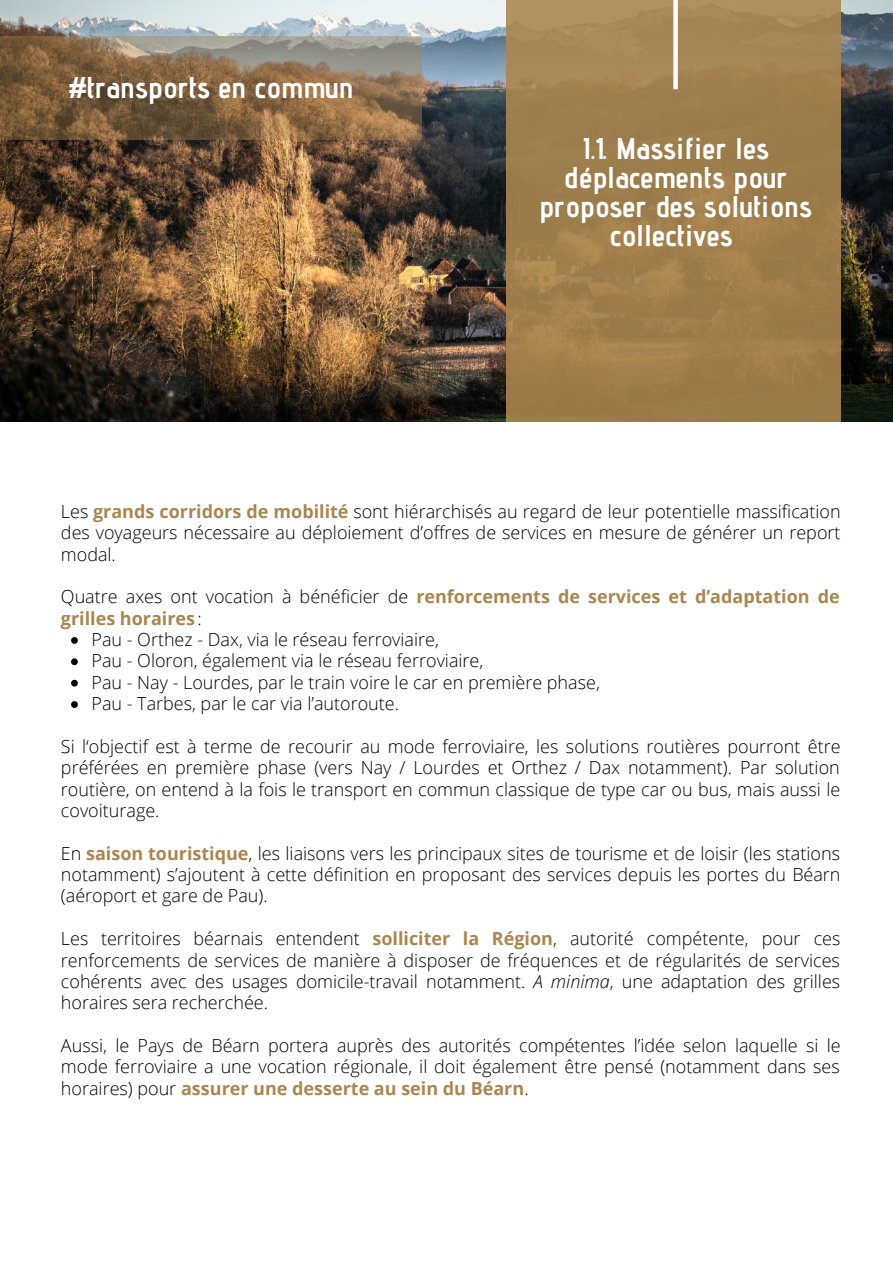
<style>
.page{position:relative;width:893px;height:1264px;background:#fff}
.page>*{position:absolute;margin:0;border:0;box-sizing:border-box;transform-origin:0 0}
.t1{font:700 30px/29.2px "Advent Pro";color:#fff;text-align:center}
.t2{font:300 18px/21.3px "Open Sans";color:#000;text-align:justify}
.t3{font:700 18px/21.3px "Open Sans";color:#ab864f}
.s1{font-weight:700;color:#ab864f}
.s2{font-weight:300;color:#000}
.s3{font-style:italic}
</style>
<div class="page">
<img style="left:0;top:0;width:892px;height:422px">
<div style="left:505px;top:0;width:335px;height:422px;background:linear-gradient(to bottom,#a48556,#9d7a47)"></div>
<svg style="left:673px;top:0;width:4px;height:89px"></svg>
<svg style="left:0;top:37px;width:422px;height:102px;background:#876d50"></svg>
<svg style="left:71px;top:637px;width:7px;height:6px"></svg>
<svg style="left:71px;top:658px;width:7px;height:7px"></svg>
<svg style="left:71px;top:679px;width:7px;height:7px"></svg>
<svg style="left:71px;top:701px;width:7px;height:7px"></svg>
<h1 class="t1" style="left:68px;top:72px;width:287px">#transports en commun</h1>
<h1 class="t1" style="left:539px;top:133px;width:274px">I.1. Massifier les déplacements pour proposer des solutions collectives</h1>
<p class="t2" style="left:61px;top:500px;width:781px">Les <span class="s1">grands corridors de mobilité</span> sont hiérarchisés au regard de leur potentielle massification des voyageurs nécessaire au déploiement d’offres de services en mesure de générer un report modal.</p>
<p class="t3" style="left:61px;top:585px;width:780px"><span class="s2">Quatre axes ont vocation à bénéficier de</span> renforcements de services et d’adaptation de grilles horaires <span class="s2">:</span></p>
<p class="t2" style="left:91px;top:628px;width:510px;text-align:left">Pau - Orthez - Dax, via le réseau ferroviaire,<br>Pau - Oloron, également via le réseau ferroviaire,<br>Pau - Nay - Lourdes, par le train voire le car en première phase, Pau - Tarbes, par le car via l’autoroute.</p>
<p class="t2" style="left:61px;top:735px;width:781px">Si l‘objectif est à terme de recourir au mode ferroviaire, les solutions routières pourront être préférées en première phase (vers Nay / Lourdes et Orthez / Dax notamment). Par solution routière, on entend à la fois le transport en commun classique de type car ou bus, mais aussi le covoiturage.</p>
<p class="t2" style="left:61px;top:842px;width:781px">En <span class="s1">saison touristique</span>, les liaisons vers les principaux sites de tourisme et de loisir (les stations notamment) s’ajoutent à cette définition en proposant des services depuis les portes du Béarn (aéroport et gare de Pau).</p>
<p class="t2" style="left:61px;top:927px;width:781px">Les territoires béarnais entendent <span class="s1">solliciter la Région</span>, autorité compétente, pour ces renforcements de services de manière à disposer de fréquences et de régularités de services cohérents avec des usages domicile-travail notamment. <span class="s3">A minima</span>, une adaptation des grilles horaires sera recherchée.</p>
<p class="t2" style="left:61px;top:1034px;width:781px">Aussi, le Pays de Béarn portera auprès des autorités compétentes l’idée selon laquelle si le mode ferroviaire a une vocation régionale, il doit également être pensé (notamment dans ses horaires) pour <span class="s1">assurer une desserte au sein du Béarn</span>.</p>
</div>
